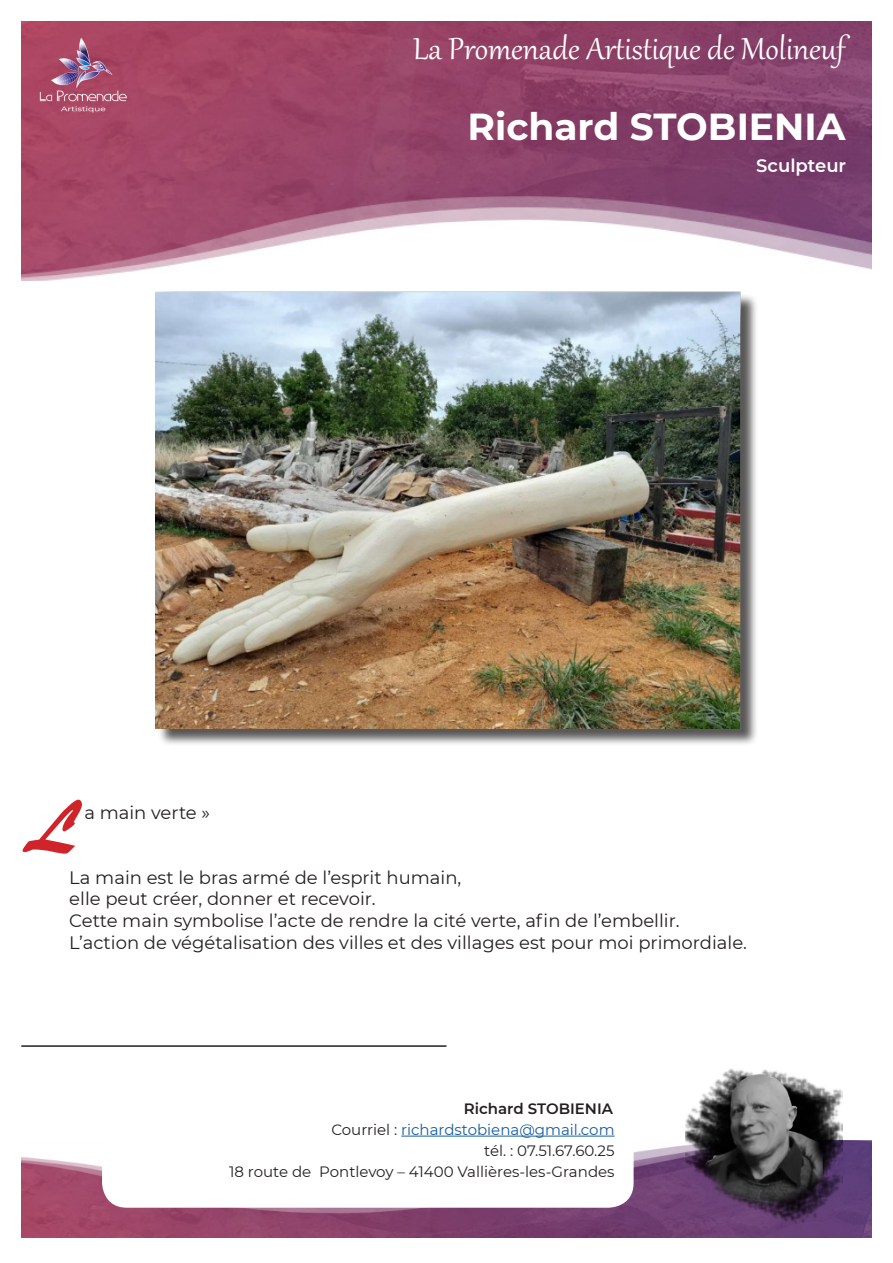
<style>
.page{position:relative;width:893px;height:1263px;background:#fff}
.page>*{position:absolute;margin:0;border:0;box-sizing:border-box;transform-origin:0 0}
.t1{font:74.4px "Brush Script Std";color:#d1232a}
.t2{font:37.5px "Gabriola";color:#fff}
.t3{font:700 37.5px "Montserrat";color:#fff}
.t4{font:18px "Montserrat";color:#231f20}
.t5{font:600 18px "Montserrat";color:#fff}
.t6{font:15px "Montserrat";color:#231f20}
.t7{font:15px "Montserrat";color:#175d9e}
.t8{font:600 15px "Montserrat";color:#231f20}
.s1{color:#231f20}
</style>
<div class="page">
<img style="left:21px;top:1140px;width:851px;height:97px">
<img style="left:686px;top:1068px;width:156px;height:169px">
<img style="left:21px;top:21px;width:851px;height:259px">
<div style="left:157px;top:294px;width:602px;height:453px;background:#231f20;opacity:.75"></div>
<img style="left:155px;top:291px;width:585px;height:437px">
<div style="left:103px;top:1078px;width:530px;height:129px;background:#fff;border-radius:24px"></div>
<hr style="left:401px;top:1136px;width:214px;height:1px;background:#175d9e">
<div style="left:102px;top:1077px;width:532px;height:131px;border:2px solid #fff;border-radius:24px"></div>
<img style="left:25px;top:33px;width:116px;height:85px">
<hr style="left:21px;top:1045px;width:425px;height:2px;background:#231f20">
<p class="t2" style="left:413px;top:24px;width:433px">La Promenade Artistique de Molineuf</p>
<p class="t3" style="left:468px;top:99px;width:379px">Richard STOBIENIA</p>
<p class="t5" style="left:756px;top:153px;width:91px">Sculpteur</p>
<p class="t1" style="left:27px;top:786px;width:54px">L</p>
<p class="t4" style="left:84px;top:800px;width:127px">a main verte »</p>
<p class="t4" style="left:69px;top:865px;width:394px">La main est le bras armé de l’esprit humain,</p>
<p class="t4" style="left:69px;top:887px;width:308px">elle peut créer, donner et recevoir.</p>
<p class="t4" style="left:69px;top:908px;width:612px">Cette main symbolise l’acte de rendre la cité verte, afin de l’embellir.</p>
<p class="t4" style="left:69px;top:930px;width:679px">L’action de végétalisation des villes et des villages est pour moi primordiale.</p>
<p class="t8" style="left:464px;top:1098px;width:151px">Richard STOBIENIA</p>
<p class="t7" style="left:331px;top:1119px;width:285px"><span class="s1">Courriel :</span> richardstobiena@gmail.com</p>
<p class="t6" style="left:484px;top:1140px;width:132px">tél. : 07.51.67.60.25</p>
<p class="t6" style="left:229px;top:1161px;width:387px">18 route de Pontlevoy – 41400 Vallières-les-Grandes</p>
</div>
